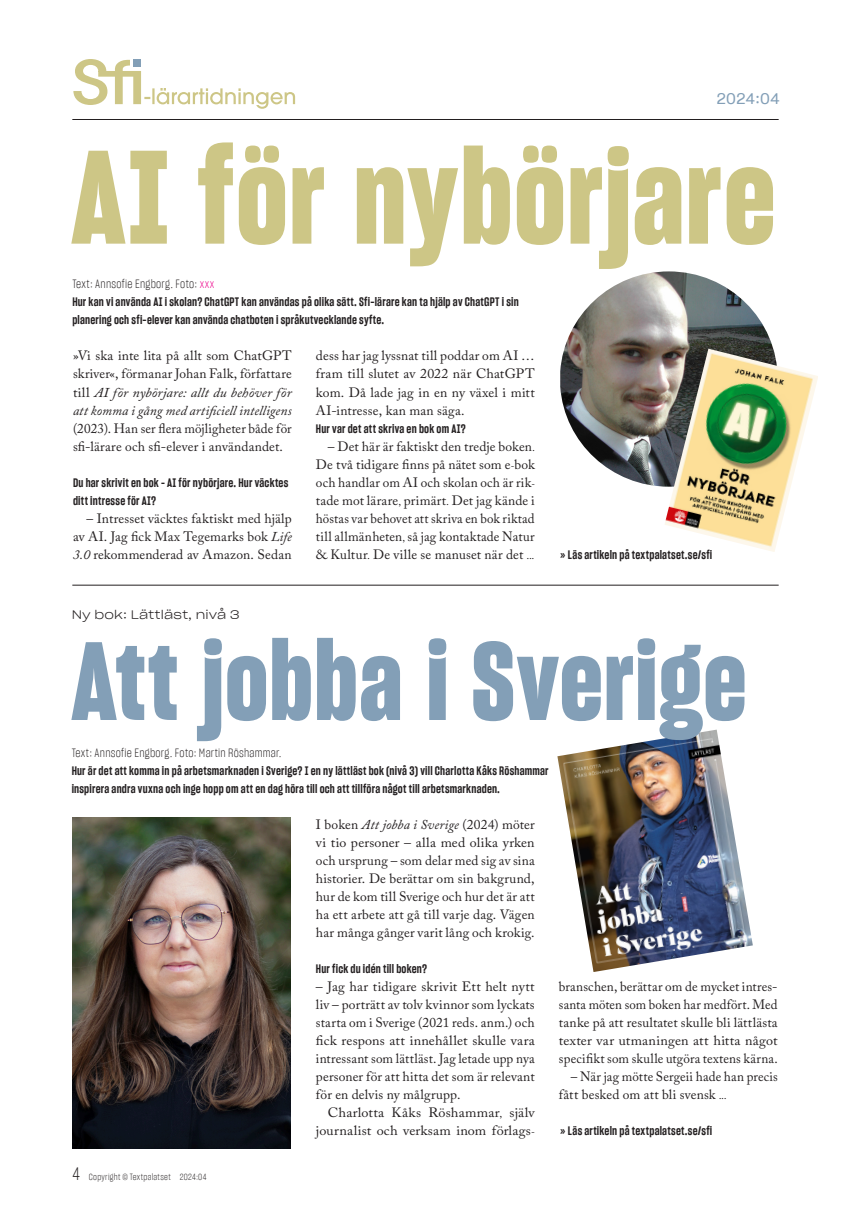
<style>
.page{position:relative;width:851px;height:1221px;background:#fff}
.page>*{position:absolute;margin:0;border:0;box-sizing:border-box;transform-origin:0 0}
.NF_rubbe_light{font:129px "Sharp Grotesk Bold 14";letter-spacing:.005em;color:#cdc686}
.NF_rubbe_light-2{font:108px "Sharp Grotesk Bold 14";letter-spacing:.005em;color:#839fb7}
.t1{font:15px "Sharp Grotesk Book 19";letter-spacing:.03em;color:#839fb7}
.NF_Bröd{font:13.5px/18px "Adobe Caslon Pro";letter-spacing:.01em;color:#231f20;text-align:justify}
.NF_Bröd_indrag{font:13.5px/18px "Adobe Caslon Pro";letter-spacing:.01em;color:#231f20;text-align:justify}
.NF_Bröd_indrag-2{font:13.5px/18px "Adobe Caslon Pro";letter-spacing:.01em;color:#231f20;text-align:right;scale:1.05 1}
.NF_Ingress{font:12px/18px "Sharp Grotesk Sm Bold 14";letter-spacing:.015em;color:#231f20}
.NF_Ingress-2{font:12px "Sharp Grotesk Light 14";letter-spacing:.02em;color:#231f20}
.NF_Preheader{font:12px "Sharp Grotesk Light 24";letter-spacing:.015em;color:#231f20;scale:.95 1}
.t2{font:9px "Sharp Grotesk Light 14";letter-spacing:.035em;color:#231f20}
.s1{color:#ed028c}
.s2{font-style:italic}
.s3{font-size:18px}
</style>
<div class="page">
<svg style="left:73px;top:59px;width:222px;height:50px"></svg>
<img style="left:557px;top:729px;width:195px;height:243px">
<hr style="left:72px;top:119px;width:706px;height:1px;background:#231f20">
<hr style="left:72px;top:585px;width:706px;height:1px;background:#231f20">
<img style="left:72px;top:817px;width:219px;height:331px">
<img style="left:560px;top:271px;width:214px;height:215px">
<img style="left:664px;top:349px;width:154px;height:203px">
<p class="t1" style="left:716px;top:87px;width:64px">2024:04</p>
<p class="NF_rubbe_light" style="left:72px;top:111px;width:705px">AI för nybörjare</p>
<p class="NF_Ingress-2" style="left:72px;top:276px;width:143px">Text: Annsofie Engborg. Foto: <span class="s1">xxx</span></p>
<p class="NF_Ingress" style="left:72px;top:293px;width:448px">Hur kan vi använda AI i skolan? ChatGPT kan användas på olika sätt. Sfi-lärare kan ta hjälp av ChatGPT i sin planering och sfi-elever kan använda chatboten i språkutvecklande syfte.</p>
<p class="NF_Bröd" style="left:73px;top:347px;width:220px">»Vi ska inte lita på allt som ChatGPT skriver«, förmanar Johan Falk, författare till <span class="s2">AI för nybörjare: allt du behöver för att komma i gång med artificiell intelligens </span>(2 023). Han ser flera möjligheter både för sfi-lärare och sfi-elever i användandet.</p>
<p class="NF_Ingress" style="left:73px;top:473px;width:217px">Du har skrivit en bok – AI för nybörjare. Hur väcktes ditt intresse för AI?</p>
<p class="NF_Bröd" style="left:73px;top:509px;width:220px;text-indent:14px">– Intresset väcktes faktiskt med hjälp av AI. Jag fick Max Tegemarks bok <span class="s2">Life 3.0</span> rekommenderad av Amazon. Sedan</p>
<p class="NF_Bröd" style="left:316px;top:347px;width:220px">dess har jag lyssnat till poddar om AI … fram till slutet av 2 022 när ChatGPT kom. Då lade jag in en ny växel i mitt AI-intresse, kan man säga.</p>
<p class="NF_Ingress" style="left:316px;top:419px;width:151px">Hur var det att skriva en bok om AI?</p>
<p class="NF_Bröd_indrag" style="left:316px;top:437px;width:220px;text-indent:12px">– Det här är faktiskt den tredje boken.<br>De två tidigare finns på nätet som e-bok och handlar om AI och skolan och är rik&shy;tade mot lärare, primärt. Det jag kände i höstas var behovet att skriva en bok riktad till allmänheten, så jag kontaktade Natur &amp; Kultur. De ville se manuset när det ...</p>
<p class="NF_Preheader" style="left:72px;top:604px;width:178px">Ny bok: Lättläst, nivå 3</p>
<p class="NF_Ingress" style="left:560px;top:545px;width:153px">» Läs artikeln på textpalatset.se/sfi</p>
<p class="NF_rubbe_light-2" style="left:72px;top:608px;width:676px">Att jobba i Sverige</p>
<p class="NF_Ingress-2" style="left:72px;top:744px;width:211px">Text: Annsofie Engborg. Foto: Martin Röshammar.</p>
<p class="NF_Ingress" style="left:72px;top:761px;width:478px">Hur är det att komma in på arbetsmarknaden i Sverige? I en ny lättläst bok (nivå 3) vill Charlotta Kåks Röshammar inspirera andra vuxna och inge hopp om att en dag höra till och att tillföra något till arbetsmarknaden.</p>
<p class="t2" style="left:72px;top:1170px;width:136px"><span class="s3">4</span> Copyright © Textpalatset 2024:04</p>
<p class="NF_Bröd" style="left:316px;top:815px;width:220px">I boken <span class="s2">Att jobba i Sverige</span> (2 02 4) möter vi tio personer – alla med olika yrken och ursprung – som delar med sig av sina historier. De berättar om sin bakgrund, hur de kom till Sverige och hur det är att ha ett arbete att gå till varje dag. Vägen har många gånger varit lång och krokig.</p>
<p class="NF_Ingress" style="left:316px;top:959px;width:113px">Hur fick du idén till boken?</p>
<p class="NF_Bröd" style="left:316px;top:977px;width:220px">– Jag har tidigare skrivit Ett helt nytt liv – porträtt av tolv kvinnor som lyckats starta om i Sverige (2 021 reds. anm.) och fick respons att innehållet skulle vara intressant som lättläst. Jag letade upp nya personer för att hitta det som är relevant för en delvis ny målgrupp.</p>
<p class="NF_Bröd_indrag-2" style="left:316px;top:1103px;width:210px">Charlotta Kåks Röshammar, själv journalist och verksam inom förlags-</p>
<p class="NF_Bröd" style="left:559px;top:977px;width:220px">branschen, berättar om de mycket intres&shy;santa möten som boken har medfört. Med tanke på att resultatet skulle bli lättlästa texter var utmaningen att hitta något specifikt som skulle utgöra textens kärna.</p>
<p class="NF_Bröd_indrag" style="left:559px;top:1067px;width:220px;text-indent:12px">– När jag mötte Sergeii hade han precis fått besked om att bli svensk ...</p>
<p class="NF_Ingress" style="left:560px;top:1121px;width:153px">» Läs artikeln på textpalatset.se/sfi</p>
</div>
